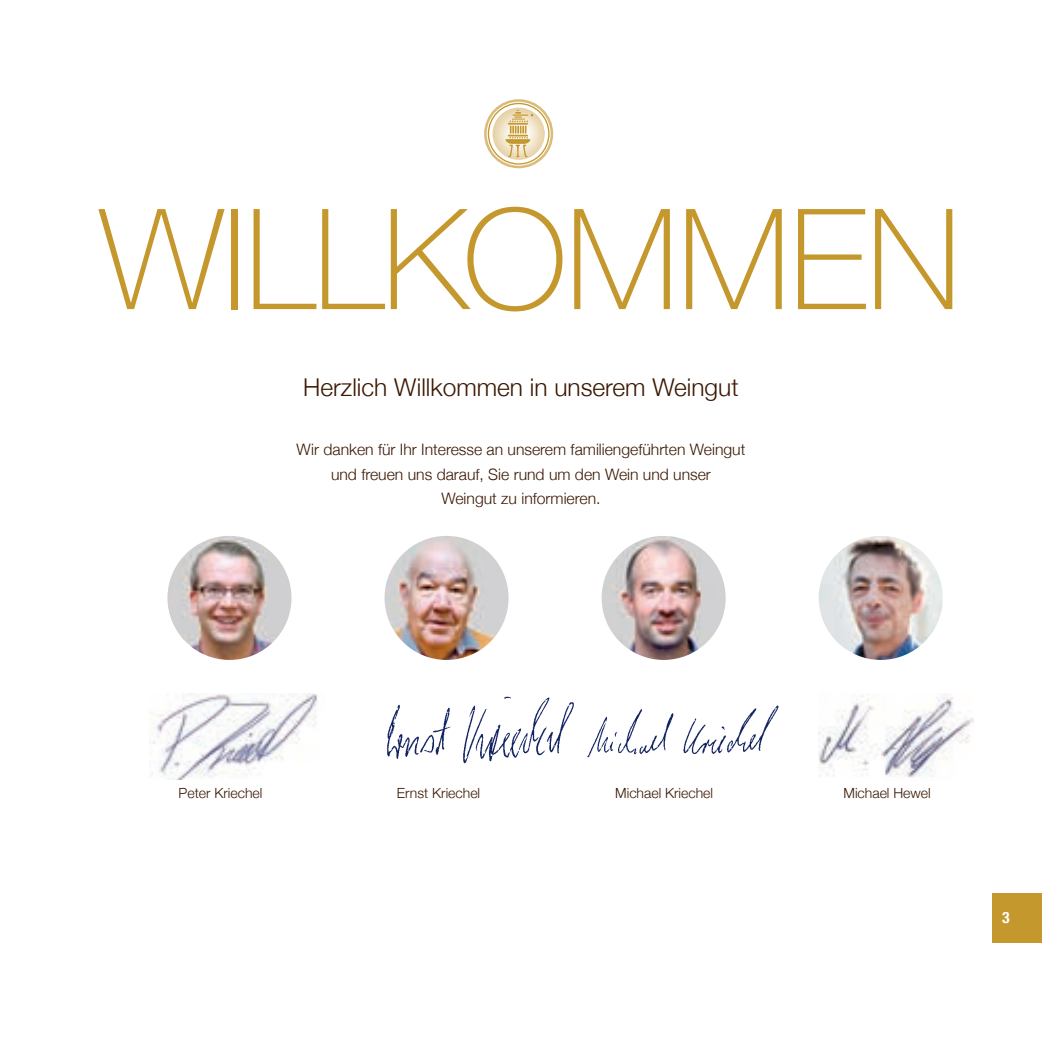
<style>
.page{position:relative;width:1042px;height:1042px;background:#fff}
.page>*{position:absolute;margin:0;border:0;box-sizing:border-box;transform-origin:0 0}
.t1{font:100 140px "Helvetica Neue";letter-spacing:-.01em;color:#c5982e}
.t2{font:300 24.5px "Helvetica Neue";color:#3a1702}
.t3{font:300 15.75px/24.5px "Helvetica Neue";color:#3a1702;text-align:center}
.t4{font:700 condensed 15.75px "Helvetica Neue";color:#fff}
.t5{font:300 14px "Helvetica Neue";color:#3a1702}
</style>
<div class="page">
<div style="left:992px;top:893px;width:50px;height:50px;background:#c5982e"></div>
<div style="left:484px;top:99px;width:69px;height:69px;border:3px solid #dabb7a;border-radius:50%"></div>
<svg style="left:492px;top:108px;width:53px;height:52px"></svg>
<div style="left:488px;top:103px;width:61px;height:62px;border:1px solid #c5982e;border-radius:50%"></div>
<svg style="left:505px;top:110px;width:28px;height:47px"></svg>
<img style="left:149px;top:694px;width:168px;height:86px">
<img style="left:387px;top:696px;width:187px;height:68px">
<img style="left:587px;top:705px;width:192px;height:53px">
<img style="left:819px;top:693px;width:155px;height:85px">
<img style="left:167px;top:536px;width:124px;height:124px;border-radius:62px">
<img style="left:384px;top:536px;width:124px;height:124px;border-radius:62px">
<img style="left:601px;top:536px;width:124px;height:124px;border-radius:62px">
<img style="left:819px;top:536px;width:124px;height:124px;border-radius:62px">
<h1 class="t1" style="left:99px;top:153px;width:863px">WILLKOMMEN</h1>
<h2 class="t2" style="left:303px;top:367px;width:437px">Herzlich Willkommen in unserem Weingut</h2>
<p class="t3" style="left:296px;top:436px;width:450px">Wir danken für Ihr Interesse an unserem familiengeführten Weingut und freuen uns darauf, Sie rund um den Wein und unser<br>Weingut zu informieren.</p>
<p class="t5" style="left:179px;top:782px;width:85px">Peter Kriechel</p>
<p class="t5" style="left:397px;top:782px;width:85px">Ernst Kriechel</p>
<p class="t5" style="left:615px;top:782px;width:99px">Michael Kriechel</p>
<p class="t5" style="left:843px;top:782px;width:89px">Michael Hewel</p>
<p class="t4" style="left:1002px;top:904px;width:9px">3</p>
</div>
